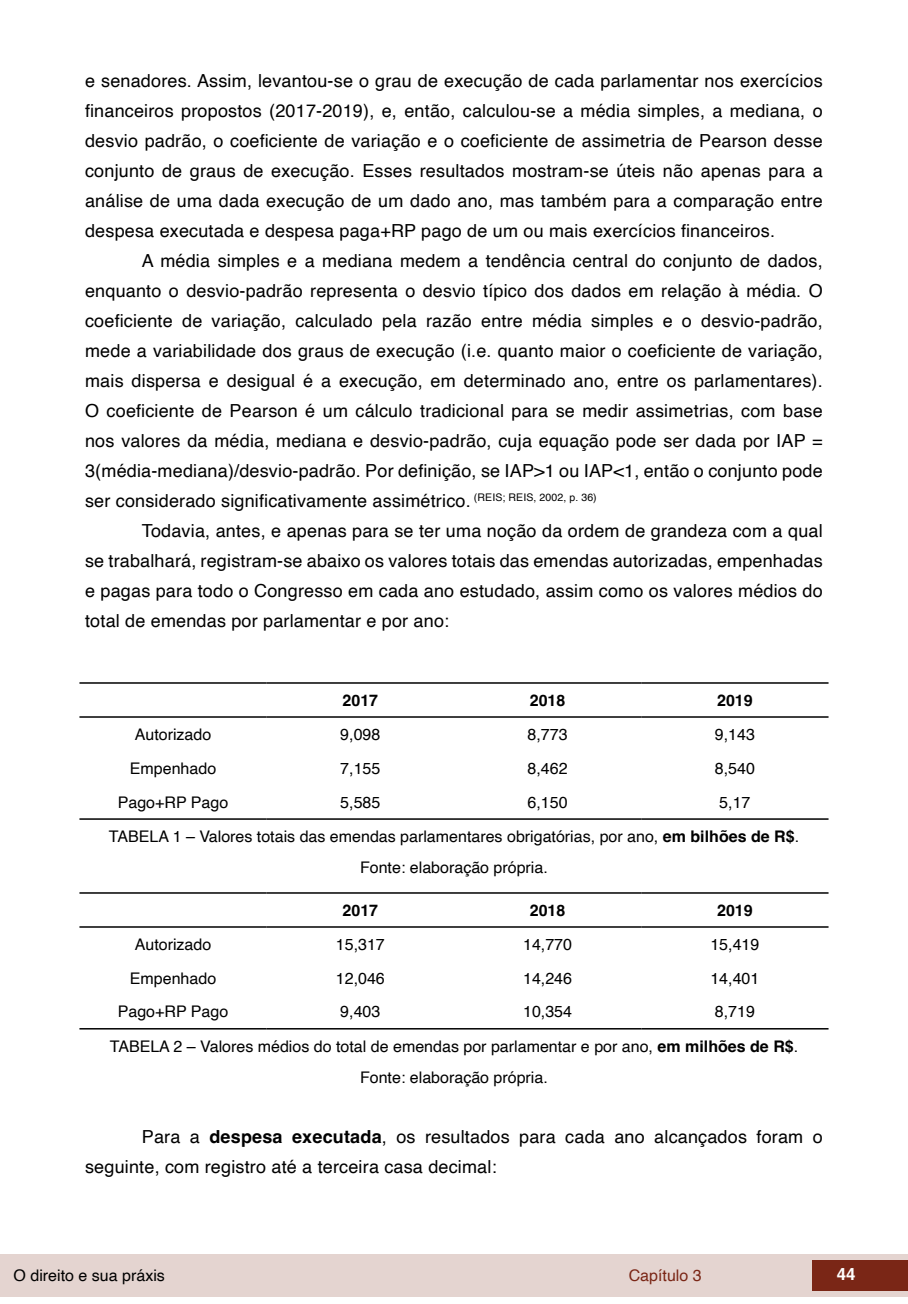
<style>
.page{position:relative;width:908px;height:1304px;background:#fff}
.page>*{position:absolute;margin:0;border:0;box-sizing:border-box;transform-origin:0 0}
.t1{font:18px/30px "Helvetica";letter-spacing:.01em;color:#000;text-align:justify}
.t2{font:700 16.8px "Helvetica";color:#fff}
.t3{font:16px/34.6px "Helvetica";color:#000}
.t4{font:700 16px "Helvetica";color:#000}
.t5{font:16px "Helvetica";color:#7a2616}
.s1{font-weight:700}
</style>
<div class="page">
<div style="left:0;top:1254px;width:906px;height:43px;background:#e4d4d0"></div>
<div style="left:812px;top:1261px;width:95px;height:30px;background:#7a2616"></div>
<hr style="left:79px;top:682px;width:187px;height:2px;background:#000">
<hr style="left:266px;top:682px;width:188px;height:2px;background:#000">
<hr style="left:454px;top:682px;width:187px;height:2px;background:#000">
<hr style="left:641px;top:682px;width:187px;height:2px;background:#000">
<hr style="left:79px;top:716px;width:187px;height:2px;background:#000">
<hr style="left:266px;top:716px;width:188px;height:2px;background:#000">
<hr style="left:454px;top:716px;width:187px;height:2px;background:#000">
<hr style="left:641px;top:716px;width:187px;height:2px;background:#000">
<hr style="left:79px;top:818px;width:187px;height:2px;background:#000">
<hr style="left:266px;top:818px;width:188px;height:2px;background:#000">
<hr style="left:454px;top:818px;width:187px;height:2px;background:#000">
<hr style="left:641px;top:818px;width:187px;height:2px;background:#000">
<hr style="left:79px;top:892px;width:187px;height:2px;background:#000">
<hr style="left:266px;top:892px;width:188px;height:2px;background:#000">
<hr style="left:454px;top:892px;width:187px;height:2px;background:#000">
<hr style="left:641px;top:892px;width:187px;height:2px;background:#000">
<hr style="left:79px;top:926px;width:187px;height:2px;background:#000">
<hr style="left:266px;top:926px;width:188px;height:2px;background:#000">
<hr style="left:454px;top:926px;width:187px;height:2px;background:#000">
<hr style="left:641px;top:926px;width:187px;height:2px;background:#000">
<hr style="left:79px;top:1028px;width:187px;height:2px;background:#000">
<hr style="left:266px;top:1028px;width:188px;height:2px;background:#000">
<hr style="left:454px;top:1028px;width:187px;height:2px;background:#000">
<hr style="left:641px;top:1028px;width:187px;height:2px;background:#000">
<p class="t1" style="left:85px;top:66px;width:738px">e senadores. Assim, levantou-se o grau de execução de cada parlamentar nos exercícios financeiros propostos (2017-2019), e, então, calculou-se a média simples, a mediana, o desvio padrão, o coeficiente de variação e o coeficiente de assimetria de Pearson desse conjunto de graus de execução. Esses resultados mostram-se úteis não apenas para a análise de uma dada execução de um dado ano, mas também para a comparação entre despesa executada e despesa paga+RP pago de um ou mais exercícios financeiros.</p>
<p class="t1" style="left:85px;top:246px;width:738px;text-indent:57px">A média simples e a mediana medem a tendência central do conjunto de dados, enquanto o desvio-padrão representa o desvio típico dos dados em relação à média. O coeficiente de variação, calculado pela razão entre média simples e o desvio-padrão, mede a variabilidade dos graus de execução (i.e. quanto maior o coeficiente de variação, mais dispersa e desigual é a execução, em determinado ano, entre os parlamentares).<br>O coeficiente de Pearson é um cálculo tradicional para se medir assimetrias, com base nos valores da média, mediana e desvio-padrão, cuja equação pode ser dada por IAP = 3(média-mediana)/desvio-padrão. Por definição, se IAP&gt;1 ou IAP&lt;1, então o conjunto pode ser considerado significativamente assimétrico. <sup>(REIS;</sup> <sup>REIS,</sup> <sup>2002,</sup> <sup>p.</sup> <sup>36)</sup></p>
<p class="t1" style="left:85px;top:516px;width:738px;text-indent:57px">Todavia, antes, e apenas para se ter uma noção da ordem de grandeza com a qual se trabalhará, registram-se abaixo os valores totais das emendas autorizadas, empenhadas e pagas para todo o Congresso em cada ano estudado, assim como os valores médios do total de emendas por parlamentar e por ano:</p>
<p class="t4" style="left:342px;top:691px;width:37px">2017</p>
<p class="t4" style="left:529px;top:691px;width:37px">2018</p>
<p class="t4" style="left:716px;top:691px;width:37px">2019</p>
<p class="t3" style="left:135px;top:718px;width:78px">Autorizado</p>
<p class="t3" style="left:340px;top:718px;width:42px">9,098</p>
<p class="t3" style="left:527px;top:718px;width:42px">8,773</p>
<p class="t3" style="left:714px;top:718px;width:42px">9,143</p>
<p class="t3" style="left:130px;top:752px;width:88px">Empenhado</p>
<p class="t3" style="left:340px;top:752px;width:42px">7,155</p>
<p class="t3" style="left:527px;top:752px;width:42px">8,462</p>
<p class="t3" style="left:714px;top:752px;width:42px">8,540</p>
<p class="t3" style="left:118px;top:785px;width:112px">Pago+RP Pago</p>
<p class="t3" style="left:340px;top:785px;width:42px">5,585</p>
<p class="t3" style="left:527px;top:785px;width:42px">6,150</p>
<p class="t3" style="left:109px;top:785px;width:691px;text-indent:610px">5,17<br>TABELA 1 – Valores totais das emendas parlamentares obrigatórias, por ano, <span class="s1">em bilhões de R$</span>.</p>
<p class="t3" style="left:360px;top:850px;width:189px">Fonte: elaboração própria.</p>
<p class="t4" style="left:342px;top:901px;width:37px">2017</p>
<p class="t4" style="left:529px;top:901px;width:37px">2018</p>
<p class="t4" style="left:716px;top:901px;width:37px">2019</p>
<p class="t3" style="left:135px;top:928px;width:78px">Autorizado</p>
<p class="t3" style="left:336px;top:928px;width:50px">15,317</p>
<p class="t3" style="left:523px;top:928px;width:50px">14,770</p>
<p class="t3" style="left:710px;top:928px;width:50px">15,419</p>
<p class="t3" style="left:130px;top:961px;width:88px">Empenhado</p>
<p class="t3" style="left:336px;top:961px;width:50px">12,046</p>
<p class="t3" style="left:523px;top:961px;width:50px">14,246</p>
<p class="t3" style="left:710px;top:961px;width:50px">14,401</p>
<p class="t3" style="left:118px;top:995px;width:112px">Pago+RP Pago</p>
<p class="t3" style="left:340px;top:995px;width:42px">9,403</p>
<p class="t3" style="left:523px;top:995px;width:50px">10,354</p>
<p class="t3" style="left:110px;top:995px;width:689px;text-indent:605px">8,719<br>TABELA 2 – Valores médios do total de emendas por parlamentar e por ano, <span class="s1">em milhões de R$</span>.</p>
<p class="t3" style="left:360px;top:1060px;width:189px">Fonte: elaboração própria.</p>
<p class="t1" style="left:85px;top:1122px;width:738px;text-indent:57px">Para a <span class="s1">despesa executada</span>, os resultados para cada ano alcançados foram o seguinte, com registro até a terceira casa decimal:</p>
<p class="t3" style="left:14px;top:1258px;width:153px">O direito e sua práxis</p>
<p class="t5" style="left:628px;top:1263px;width:74px">Capítulo 3</p>
<p class="t2" style="left:836px;top:1264px;width:20px">44</p>
</div>
